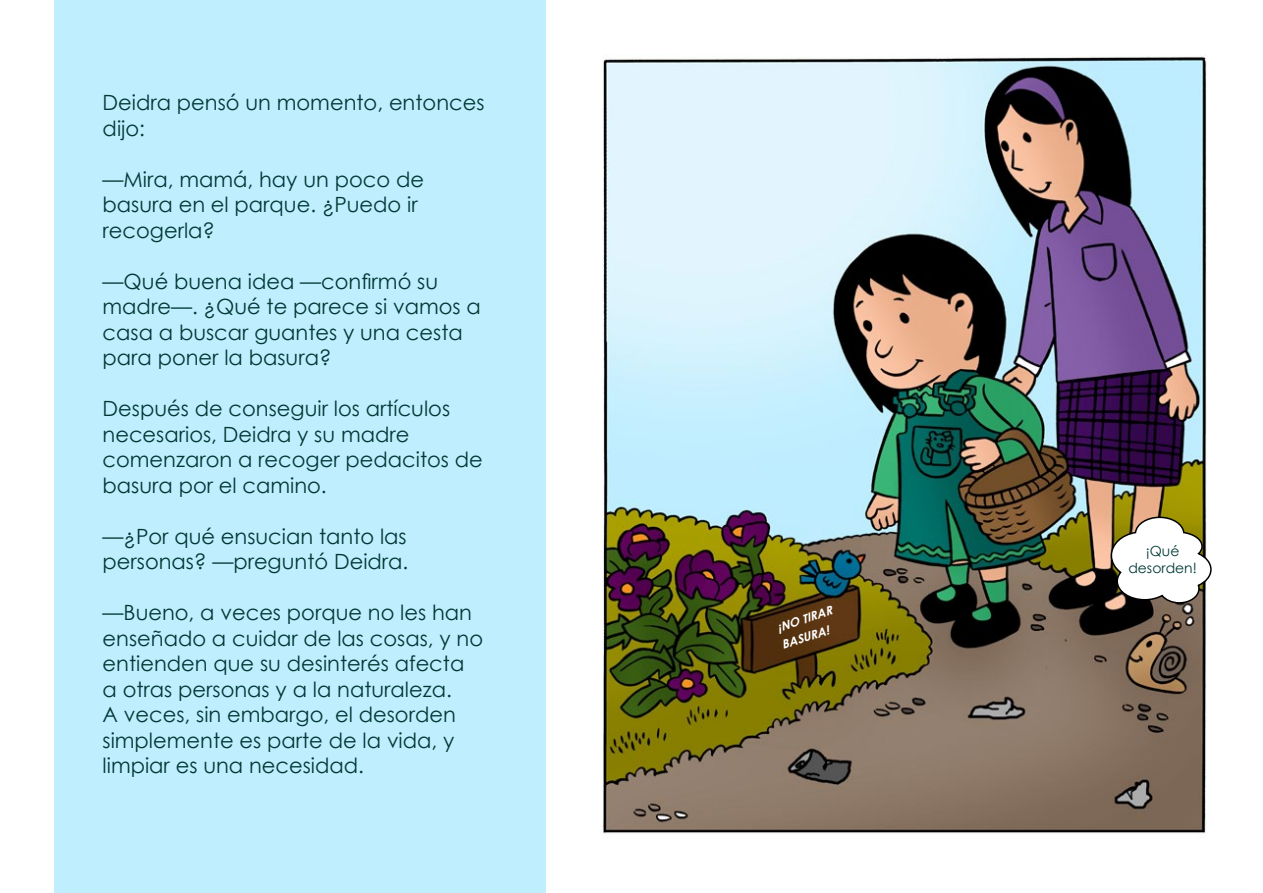
<style>
.page{position:relative;width:1263px;height:893px;background:#fff}
.page>*{position:absolute;margin:0;border:0;box-sizing:border-box;transform-origin:0 0}
.t1{font:21px/25.5px "Century Gothic";color:#003935}
.t2{font:13.95px/17px "Century Gothic";color:#003935;text-align:center}
.t3{font:italic 700 12px/17.9px "Century Gothic";color:#fff}
</style>
<div class="page">
<div style="left:54px;top:0;width:491px;height:893px;background:#bfeefe"></div>
<img style="left:603px;top:54px;width:604px;height:780px">
<svg style="left:1110px;top:516px;width:102px;height:88px"></svg>
<p class="t1" style="left:103px;top:89px;width:383px">Deidra pensó un momento, entonces dijo:</p>
<p class="t1" style="left:103px;top:166px;width:323px">—Mira, mamá, hay un poco de basura en el parque. ¿Puedo ir recogerla?</p>
<p class="t1" style="left:103px;top:268px;width:380px">—Qué buena idea —confirmó su madre—. ¿Qué te parece si vamos a casa a buscar guantes y una cesta para poner la basura?</p>
<p class="t1" style="left:103px;top:395px;width:382px">Después de conseguir los artículos necesarios, Deidra y su madre comenzaron a recoger pedacitos de basura por el camino.</p>
<p class="t1" style="left:103px;top:523px;width:307px">—¿Por qué ensucian tanto las personas? —preguntó Deidra.</p>
<p class="t1" style="left:103px;top:599px;width:382px">—Bueno, a veces porque no les han enseñado a cuidar de las cosas, y no entienden que su desinterés afecta a otras personas y a la naturaleza.<br>A veces, sin embargo, el desorden simplemente es parte de la vida, y limpiar es una necesidad.</p>
<p class="t3" style="left:773px;top:619px;width:60px;rotate:-18deg">¡NO TIRAR<br>BASURA!</p>
<p class="t2" style="left:1128px;top:543px;width:70px">¡Qué desorden!</p>
</div>
